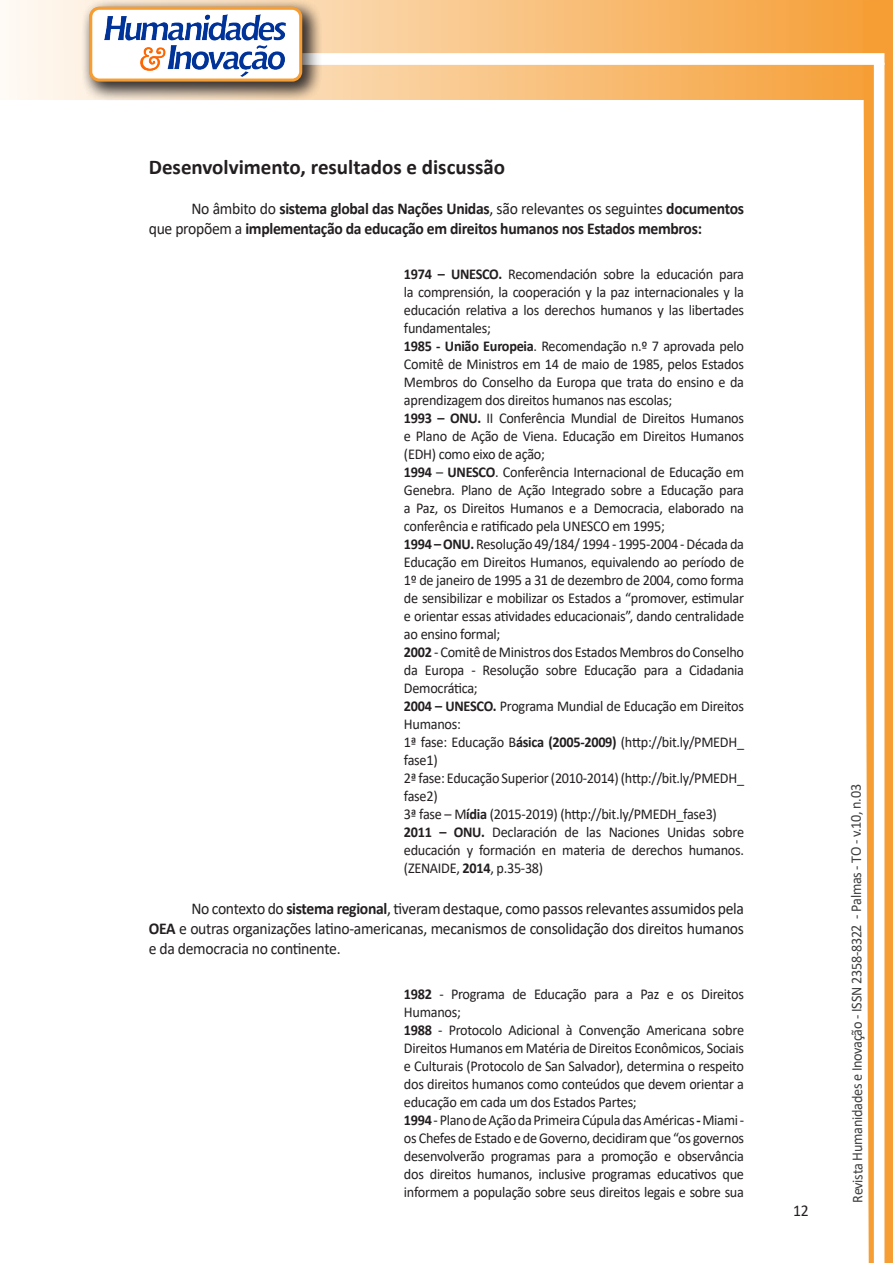
<style>
.page{position:relative;width:893px;height:1263px;background:#fff}
.page>*{position:absolute;margin:0;border:0;box-sizing:border-box;transform-origin:0 0}
.Titulo_2{font:700 21px "Calibri";color:#231f20}
.texto{font:16.5px/19.8px "Calibri";letter-spacing:-.02em;color:#231f20;text-align:justify;scale:.95 1}
.texto-2{font:700 16.5px/19.8px "Calibri";letter-spacing:-.02em;color:#231f20;scale:.95 1}
.citacao{font:15px/18px "Calibri";letter-spacing:-.02em;color:#231f20;text-align:justify;scale:.95 1}
.t1{font:15px "Calibri";letter-spacing:-.025em;color:#3e3e3f;scale:.95 1}
.s1{font-weight:400}
.s2{font-weight:700}
</style>
<div class="page">
<svg style="left:5px;top:0;width:858px;height:100px;background:#f9c484"></svg>
<div style="left:302px;top:53px;width:582px;height:12px;background:#fff;border:2px solid #fff"></div>
<svg style="left:863px;top:0;width:30px;height:1263px"></svg>
<div style="left:81px;top:0;width:241px;height:102px;background:#231f20;opacity:.75"></div>
<div style="left:91px;top:8px;width:210px;height:72px;background:#fff;border-radius:9px"></div>
<img style="left:104px;top:14px;width:181px;height:62px">
<div style="left:89px;top:7px;width:213px;height:75px;border:3px solid #f69e34;border-radius:9px"></div>
<p class="Titulo_2" style="left:149px;top:153px;width:358px">Desenvolvimento, resultados e discussão</p>
<p class="texto-2" style="left:149px;top:198px;width:628px;text-indent:43px"><span class="s1">No âmbito do</span> sistema global das Nações Unidas<span class="s1">, são relevantes os seguintes</span> documentos <span class="s1">que propõem a</span> implementação da educação em direitos humanos nos Estados membros:</p>
<p class="citacao" style="left:404px;top:264px;width:359px"><span class="s2">1974 – UNESCO.</span> Recomendación sobre la educación para la comprensión, la cooperación y la paz internacionales y la educación relativa a los derechos humanos y las libertades fundamentales;</p>
<p class="citacao" style="left:404px;top:336px;width:360px"><span class="s2">1985 - União Europeia</span>. Recomendação n.º 7 aprovada pelo Comitê de Ministros em 14 de maio de 1985, pelos Estados Membros do Conselho da Europa que trata do ensino e da aprendizagem dos direitos humanos nas escolas;</p>
<p class="citacao" style="left:404px;top:408px;width:359px"><span class="s2">1993 – ONU.</span> II Conferência Mundial de Direitos Humanos e Plano de Ação de Viena. Educação em Direitos Humanos (EDH) como eixo de ação;</p>
<p class="citacao" style="left:404px;top:462px;width:360px"><span class="s2">1994</span> – <span class="s2">UNESCO</span>. Conferência Internacional de Educação em Genebra. Plano de Ação Integrado sobre a Educação para a Paz, os Direitos Humanos e a Democracia, elaborado na conferência e ratificado pela UNESCO em 1995;</p>
<p class="citacao" style="left:404px;top:534px;width:360px"><span class="s2">1994 – ONU.</span> Resolução 49/184/ 1994 - 1995-2004 - Década da Educação em Direitos Humanos, equivalendo ao período de 1º de janeiro de 1995 a 31 de dezembro de 2004, como forma de sensibilizar e mobilizar os Estados a “promover, estimular e orientar essas atividades educacionais”, dando centralidade ao ensino formal;</p>
<p class="citacao" style="left:404px;top:642px;width:359px"><span class="s2">2002</span> - Comitê de Ministros dos Estados Membros do Conselho da Europa - Resolução sobre Educação para a Cidadania Democrática;</p>
<p class="citacao" style="left:404px;top:696px;width:360px"><span class="s2">2004 – UNESCO.</span> Programa Mundial de Educação em Direitos<br>Humanos:</p>
<p class="citacao" style="left:404px;top:732px;width:360px">1ª fase: Educação B<span class="s2">ásica (2005-2009)</span> (http://bit.ly/PMEDH_ fase1)</p>
<p class="citacao" style="left:404px;top:768px;width:360px">2ª fase: Educação Superior (2010-2014) (http://bit.ly/PMEDH_ fase2)</p>
<p class="citacao" style="left:404px;top:804px;width:331px">3ª fase – M<span class="s2">ídia</span> (2015-2019) (http://bit.ly/PMEDH_fase3)</p>
<p class="citacao" style="left:404px;top:822px;width:360px"><span class="s2">2011 – ONU.</span> Declaración de las Naciones Unidas sobre educación y formación en materia de derechos humanos. (ZENAIDE, <span class="s2">2014</span>, p.35-38)</p>
<p class="texto" style="left:149px;top:898px;width:628px;text-indent:43px">No contexto do <span class="s2">sistema regional</span>, tiveram destaque, como passos relevantes assumidos pela <span class="s2">OEA</span> e outras organizações latino-americanas, mecanismos de consolidação dos direitos humanos e da democracia no continente.</p>
<p class="citacao" style="left:404px;top:984px;width:360px"><span class="s2">1982</span> - Programa de Educação para a Paz e os Direitos<br>Humanos;</p>
<p class="citacao" style="left:404px;top:1020px;width:360px"><span class="s2">1988</span> - Protocolo Adicional à Convenção Americana sobre Direitos Humanos em Matéria de Direitos Econômicos, Sociais e Culturais (Protocolo de San Salvador), determina o respeito dos direitos humanos como conteúdos que devem orientar a educação em cada um dos Estados Partes;</p>
<p class="citacao" style="left:404px;top:1110px;width:360px"><span class="s2">1994</span> - Plano de Ação da Primeira Cúpula das Américas <span class="s2">-</span> Miami - os Chefes de Estado e de Governo, decidiram que “os governos desenvolverão programas para a promoção e observância dos direitos humanos, inclusive programas educativos que informem a população sobre seus direitos legais e sobre sua</p>
<p class="texto" style="left:793px;top:1200px;width:18px">12</p>
<p class="t1" style="left:846px;top:1203px;width:442px;rotate:-90deg">Revista Humanidades e Inovação - ISSN 2358-8322 - Palmas - TO - v.10, n.03</p>
</div>
